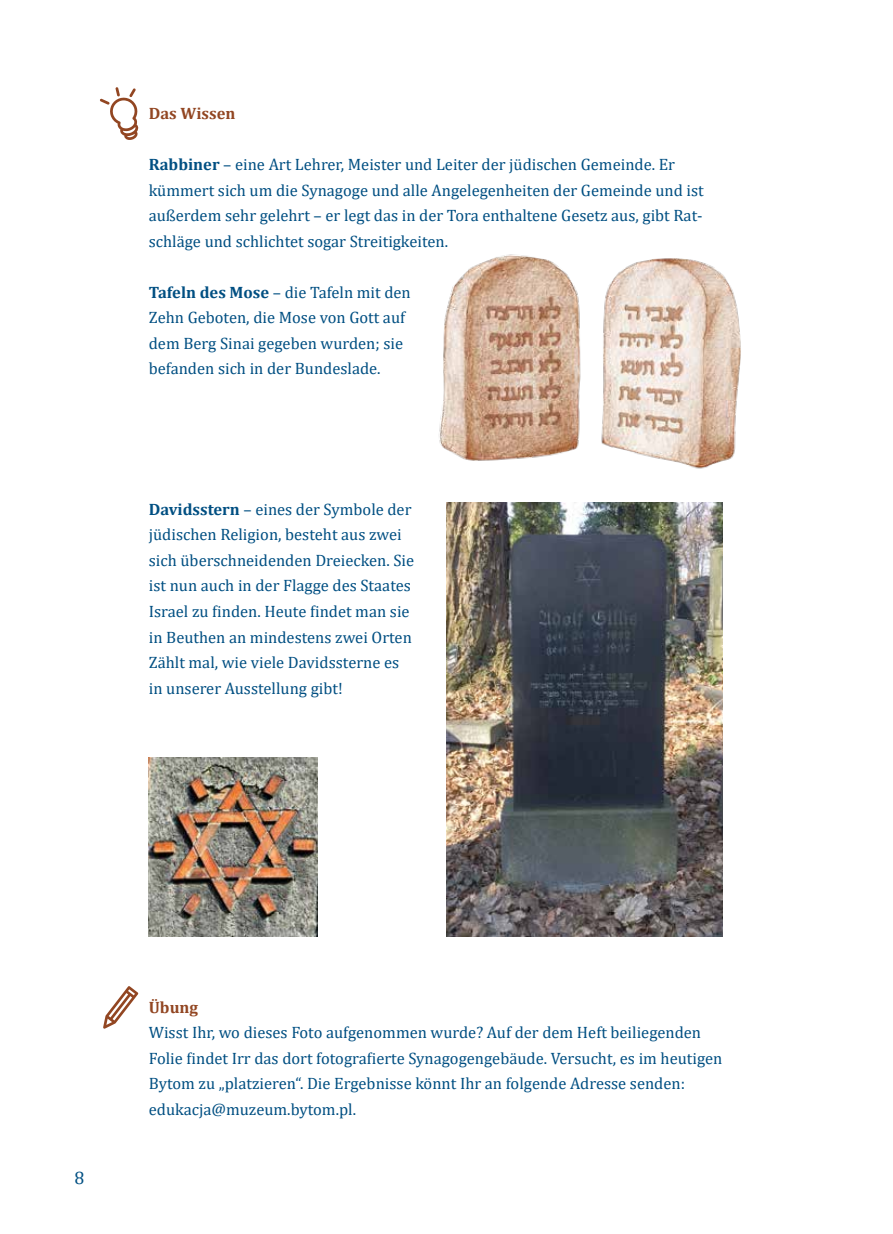
<style>
.page{position:relative;width:893px;height:1234px;background:#fff}
.page>*{position:absolute;margin:0;border:0;box-sizing:border-box;transform-origin:0 0}
.t1{font:18px "Cambria";color:#004f82}
.t2{font:16.5px/25.5px "Cambria";color:#004f82}
.t3{font:700 16.5px "Cambria";color:#924622}
.s1{font-weight:700}
</style>
<div class="page">
<img style="left:439px;top:254px;width:302px;height:215px">
<img style="left:149px;top:757px;width:168px;height:178px">
<svg style="left:103px;top:986px;width:35px;height:42px"></svg>
<svg style="left:100px;top:87px;width:39px;height:53px"></svg>
<img style="left:446px;top:502px;width:277px;height:433px">
<p class="t3" style="left:149px;top:102px;width:88px">Das Wissen</p>
<p class="t2" style="left:149px;top:152px;width:556px"><span class="s1">Rabbiner</span> – eine Art Lehrer, Meister und Leiter der jüdischen Gemeinde. Er kümmert sich um die Synagoge und alle Angelegenheiten der Gemeinde und ist außerdem sehr gelehrt – er legt das in der Tora enthaltene Gesetz aus, gibt Rat&shy;schläge und schlichtet sogar Streitigkeiten.</p>
<p class="t2" style="left:149px;top:279px;width:263px"><span class="s1">Tafeln des Mose</span> – die Tafeln mit den Zehn Geboten, die Mose von Gott auf dem Berg Sinai gegeben wurden; sie befanden sich in der Bundeslade.</p>
<p class="t2" style="left:149px;top:496px;width:267px"><span class="s1">Davidsstern</span> – eines der Symbole der jüdischen Religion, besteht aus zwei sich überschneidenden Dreiecken. Sie ist nun auch in der Flagge des Staates Israel zu finden. Heute findet man sie in Beuthen an mindestens zwei Orten Zählt mal, wie viele Davidssterne es in unserer Ausstellung gibt!</p>
<p class="t1" style="left:74px;top:1167px;width:11px">8</p>
<p class="t3" style="left:149px;top:995px;width:51px">Übung</p>
<p class="t2" style="left:149px;top:1019px;width:575px">Wisst Ihr, wo dieses Foto aufgenommen wurde? Auf der dem Heft beiliegenden Folie findet Irr das dort fotografierte Synagogengebäude. Versucht, es im heutigen Bytom zu „platzieren“. Die Ergebnisse könnt Ihr an folgende Adresse senden: edukacja@muzeum.bytom.pl.</p>
</div>
